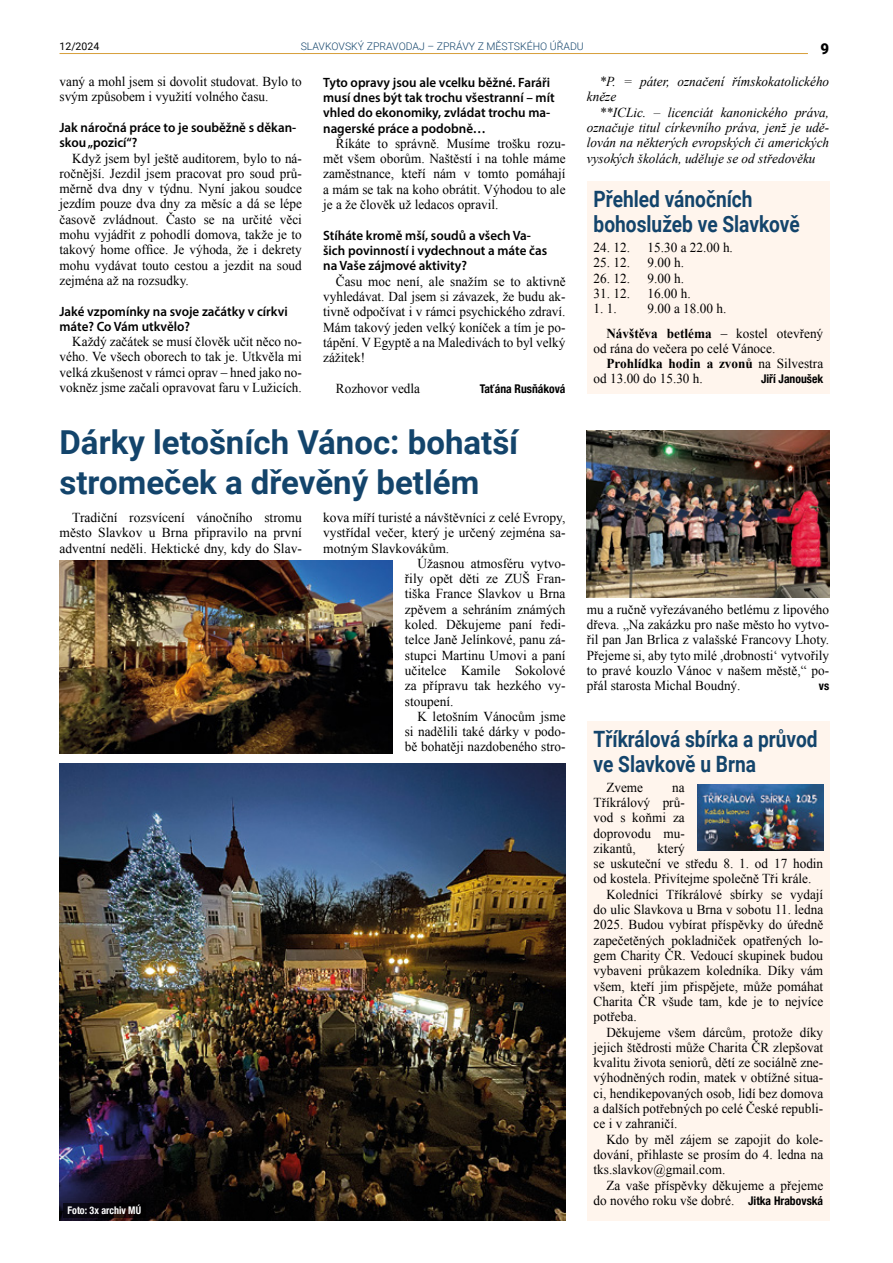
<style>
.page{position:relative;width:893px;height:1263px;background:#fff}
.page>*{position:absolute;margin:0;border:0;box-sizing:border-box;transform-origin:0 0}
.t1{font:700 33px/39.6px "Roboto";color:#13446b}
.t2{font:700 22.5px/25.5px "Roboto";color:#13446b;scale:.85 1}
.t3{font:900 15px "Roboto";color:#000}
.t4{font:13.65px/15.3px "Times New Roman";color:#000;text-align:justify}
.t5{font:italic 13.65px/15.3px "Times New Roman";color:#000}
.t6{font:700 13.65px "Times New Roman";color:#000}
.t7{font:600 13.5px/15.3px "Myriad Pro";color:#000}
.t8{font:700 condensed 12px "Helvetica Neue LT Com";color:#000}
.t9{font:300 10.5px "Roboto";color:#13446b}
.t10{font:700 condensed 10.5px "Helvetica Neue LT Com";color:#fff;scale:.95 1}
.t11{font:10.5px "Roboto";color:#000}
.s1{font-weight:700}
.s2{font-weight:400}
.s3{font-family:"Helvetica Neue LT Com";font-weight:700;font-stretch:condensed;font-size:12px}
</style>
<div class="page">
<hr style="left:60px;top:53px;width:748px;height:1px;background:#d79f3a">
<div style="left:587px;top:181px;width:242px;height:212px;background:#fff5ed"></div>
<div style="left:587px;top:721px;width:242px;height:499px;background:#fff5ed"></div>
<img style="left:587px;top:431px;width:242px;height:166px">
<img style="left:60px;top:560px;width:332px;height:193px">
<img style="left:60px;top:763px;width:506px;height:457px">
<img style="left:697px;top:784px;width:126px;height:66px">
<svg style="left:63px;top:1203px;width:82px;height:15px"></svg>
<p class="t11" style="left:60px;top:39px;width:41px">12/2024</p>
<p class="t9" style="left:301px;top:39px;width:285px">SLAVKOVSKÝ ZPRAVODAJ – ZPRÁVY Z MĚSTSKÉHO ÚŘADU</p>
<p class="t3" style="left:820px;top:38px;width:10px">9</p>
<p class="t4" style="left:60px;top:74px;width:244px">vaný a mohl jsem si dovolit studovat. Bylo to svým způsobem i využití volného času.</p>
<p class="t7" style="left:60px;top:119px;width:238px">Jak náročná práce to je souběžně s děkan&shy;skou „pozicí“?</p>
<p class="t4" style="left:60px;top:150px;width:244px;text-indent:13px">Když jsem byl ještě auditorem, bylo to ná&shy;ročnější. Jezdil jsem pracovat pro soud prů&shy;měrně dva dny v týdnu. Nyní jakou soudce jezdím pouze dva dny za měsíc a dá se lépe časově zvládnout. Často se na určité věci mohu vyjádřit z pohodlí domova, takže je to takový home office. Je výhoda, že i dekrety mohu vydávat touto cestou a jezdit na soud zejména až na rozsudky.</p>
<p class="t7" style="left:60px;top:303px;width:230px">Jaké vzpomínky na svoje začátky v církvi máte? Co Vám utkvělo?</p>
<p class="t4" style="left:60px;top:334px;width:244px;text-indent:13px">Každý začátek se musí člověk učit něco no&shy;vého. Ve všech oborech to tak je. Utkvěla mi velká zkušenost v rámci oprav – hned jako no&shy;vokněz jsme začali opravovat faru v Lužicích.</p>
<p class="t7" style="left:323px;top:74px;width:233px">Tyto opravy jsou ale vcelku běžné. Faráři musí dnes být tak trochu všestranní – mít vhled do ekonomiky, zvládat trochu ma&shy;nagerské práce a podobně…</p>
<p class="t4" style="left:323px;top:135px;width:244px;text-indent:13px">Říkáte to správně. Musíme trošku rozu&shy;mět všem oborům. Naštěstí i na tohle máme zaměstnance, kteří nám v tomto pomáhají a mám se tak na koho obrátit. Výhodou to ale je a že člověk už ledacos opravil.</p>
<p class="t7" style="left:323px;top:227px;width:226px">Stíháte kromě mší, soudů a všech Va&shy;šich povinností i vydechnout a máte čas na Vaše zájmové aktivity?</p>
<p class="t4" style="left:323px;top:273px;width:244px;text-indent:13px">Času moc není, ale snažím se to aktivně vyhledávat. Dal jsem si závazek, že budu ak&shy;tivně odpočívat i v rámci psychického zdraví.<br>Mám takový jeden velký koníček a tím je po&shy;tápění. V Egyptě a na Maledivách to byl velký zážitek!</p>
<p class="t4" style="left:336px;top:380px;width:86px">Rozhovor vedla</p>
<p class="t8" style="left:480px;top:381px;width:87px">Taťána Rusňáková</p>
<h1 class="t1" style="left:60px;top:421px;width:460px">Dárky letošních Vánoc: bohatší stromeček a dřevěný betlém</h1>
<p class="t4" style="left:60px;top:509px;width:244px;text-indent:13px">Tradiční rozsvícení vánočního stromu město Slavkov u Brna připravilo na první adventní neděli. Hektické dny, kdy do Slav-</p>
<p class="t4" style="left:323px;top:509px;width:244px">kova míří turisté a návštěvníci z celé Evropy,</p>
<p class="t4" style="left:323px;top:525px;width:244px">vystřídal večer, který je určený zejména sa-</p>
<p class="t4" style="left:323px;top:540px;width:128px">motným Slavkovákům.</p>
<p class="t4" style="left:418px;top:555px;width:149px">Úžasnou atmosféru vytvo-</p>
<p class="t4" style="left:405px;top:571px;width:162px">řily opět děti ze ZUŠ Fran-</p>
<p class="t4" style="left:405px;top:586px;width:162px">tiška France Slavkov u Brna</p>
<p class="t4" style="left:405px;top:601px;width:162px">zpěvem a sehráním známých</p>
<p class="t4" style="left:405px;top:617px;width:162px">koled. Děkujeme paní ředi-</p>
<p class="t4" style="left:405px;top:632px;width:162px">telce Janě Jelínkové, panu zá-</p>
<p class="t4" style="left:405px;top:647px;width:162px">stupci Martinu Umovi a paní</p>
<p class="t4" style="left:405px;top:662px;width:162px">učitelce Kamile Sokolové</p>
<p class="t4" style="left:405px;top:678px;width:162px">za přípravu tak hezkého vy-</p>
<p class="t4" style="left:405px;top:693px;width:50px">stoupení.</p>
<p class="t4" style="left:418px;top:708px;width:149px">K letošním Vánocům jsme</p>
<p class="t4" style="left:405px;top:724px;width:162px">si nadělili také dárky v podo-</p>
<p class="t4" style="left:405px;top:739px;width:162px">bě bohatěji nazdobeného stro-</p>
<p class="t10" style="left:68px;top:1204px;width:79px">Foto: 3x archiv MÚ</p>
<p class="t5" style="left:587px;top:73px;width:244px;text-indent:13px">*P. = páter, označení římskokatolického kněze</p>
<p class="t5" style="left:587px;top:104px;width:244px;text-align:justify;text-indent:13px">**ICLic. – licenciát kanonického práva, označuje titul církevního práva, jenž je udě&shy;lován na některých evropských či amerických vysokých školách, uděluje se od středověku</p>
<h2 class="t2" style="left:594px;top:185px;width:244px">Přehled vánočních bohoslužeb ve Slavkově</h2>
<p class="t4" style="left:594px;top:240px;width:38px">24. 12.</p>
<p class="t4" style="left:648px;top:240px;width:87px">15.30 a 22.00 h.</p>
<p class="t4" style="left:594px;top:255px;width:38px">25. 12.</p>
<p class="t4" style="left:648px;top:255px;width:38px">9.00 h.</p>
<p class="t4" style="left:594px;top:270px;width:38px">26. 12.</p>
<p class="t4" style="left:648px;top:270px;width:38px">9.00 h.</p>
<p class="t4" style="left:594px;top:285px;width:38px">31. 12.</p>
<p class="t4" style="left:648px;top:285px;width:45px">16.00 h.</p>
<p class="t4" style="left:594px;top:301px;width:25px">1. 1.</p>
<p class="t4" style="left:606px;top:296px;width:218px;line-height:24.3px;text-indent:41px">9.00 a 18.00 h.<br><span class="s1">Návštěva betléma</span> – kostel otevřený</p>
<p class="t4" style="left:594px;top:340px;width:183px">od rána do večera po celé Vánoce.</p>
<p class="t6" style="left:606px;top:354px;width:218px">Prohlídka hodin a zvonů <span class="s2">na Silvestra</span></p>
<p class="t4" style="left:594px;top:371px;width:111px">od 13.00 do 15.30 h.</p>
<p class="t8" style="left:761px;top:372px;width:64px">Jiří Janoušek</p>
<p class="t4" style="left:587px;top:601px;width:244px">mu a ručně vyřezávaného betlému z lipového dřeva. „Na zakázku pro naše město ho vytvo&shy;řil pan Jan Brlica z valašské Francovy Lhoty.<br>Přejeme si, aby tyto milé ,drobnosti‘ vytvořily to pravé kouzlo Vánoc v našem městě,“ po&shy;přál starosta Michal Boudný.</p>
<p class="t8" style="left:819px;top:679px;width:12px">vs</p>
<h2 class="t2" style="left:594px;top:725px;width:265px">Tříkrálová sbírka a průvod ve Slavkově u Brna</h2>
<p class="t4" style="left:606px;top:779px;width:38px">Zveme</p>
<p class="t4" style="left:594px;top:779px;width:93px;text-indent:79px">na Tříkrálový prů&shy;vod s koňmi za doprovodu mu&shy;zikantů,</p>
<p class="t4" style="left:658px;top:840px;width:29px">který</p>
<p class="t4" style="left:594px;top:856px;width:231px">se uskuteční ve středu 8. 1. od 17 hodin</p>
<p class="t4" style="left:594px;top:871px;width:219px">od kostela. Přivítejme společně Tři krále.</p>
<p class="t4" style="left:606px;top:886px;width:218px">Koledníci Tříkrálové sbírky se vydají</p>
<p class="t4" style="left:594px;top:902px;width:231px">do ulic Slavkova u Brna v sobotu 11. ledna</p>
<p class="t4" style="left:594px;top:917px;width:231px">2025. Budou vybírat příspěvky do úředně</p>
<p class="t4" style="left:594px;top:932px;width:231px">zapečetěných pokladniček opatřených lo-</p>
<p class="t4" style="left:594px;top:947px;width:231px">gem Charity ČR. Vedoucí skupinek budou</p>
<p class="t4" style="left:594px;top:963px;width:231px">vybaveni průkazem koledníka. Díky vám</p>
<p class="t4" style="left:594px;top:978px;width:231px">všem, kteří jim přispějete, může pomáhat</p>
<p class="t4" style="left:594px;top:993px;width:231px">Charita ČR všude tam, kde je to nejvíce</p>
<p class="t4" style="left:594px;top:1009px;width:45px">potřeba.</p>
<p class="t4" style="left:606px;top:1024px;width:218px">Děkujeme všem dárcům, protože díky</p>
<p class="t4" style="left:594px;top:1039px;width:231px">jejich štědrosti může Charita ČR zlepšovat</p>
<p class="t4" style="left:594px;top:1055px;width:231px">kvalitu života seniorů, dětí ze sociálně zne-</p>
<p class="t4" style="left:594px;top:1070px;width:231px">výhodněných rodin, matek v obtížné situa-</p>
<p class="t4" style="left:594px;top:1085px;width:231px">ci, hendikepovaných osob, lidí bez domova</p>
<p class="t4" style="left:594px;top:1100px;width:231px">a dalších potřebných po celé České republi-</p>
<p class="t4" style="left:594px;top:1116px;width:85px">ce i v zahraničí.</p>
<p class="t4" style="left:606px;top:1131px;width:218px">Kdo by měl zájem se zapojit do kole-</p>
<p class="t4" style="left:594px;top:1146px;width:231px">dování, přihlaste se prosím do 4. ledna na</p>
<p class="t4" style="left:594px;top:1162px;width:133px">tks.slavkov@gmail.com.</p>
<p class="t4" style="left:606px;top:1177px;width:218px">Za vaše příspěvky děkujeme a přejeme</p>
<p class="t4" style="left:594px;top:1192px;width:231px">do nového roku vše dobré. <span class="s3">Jitka Hrabovská</span></p>
</div>
